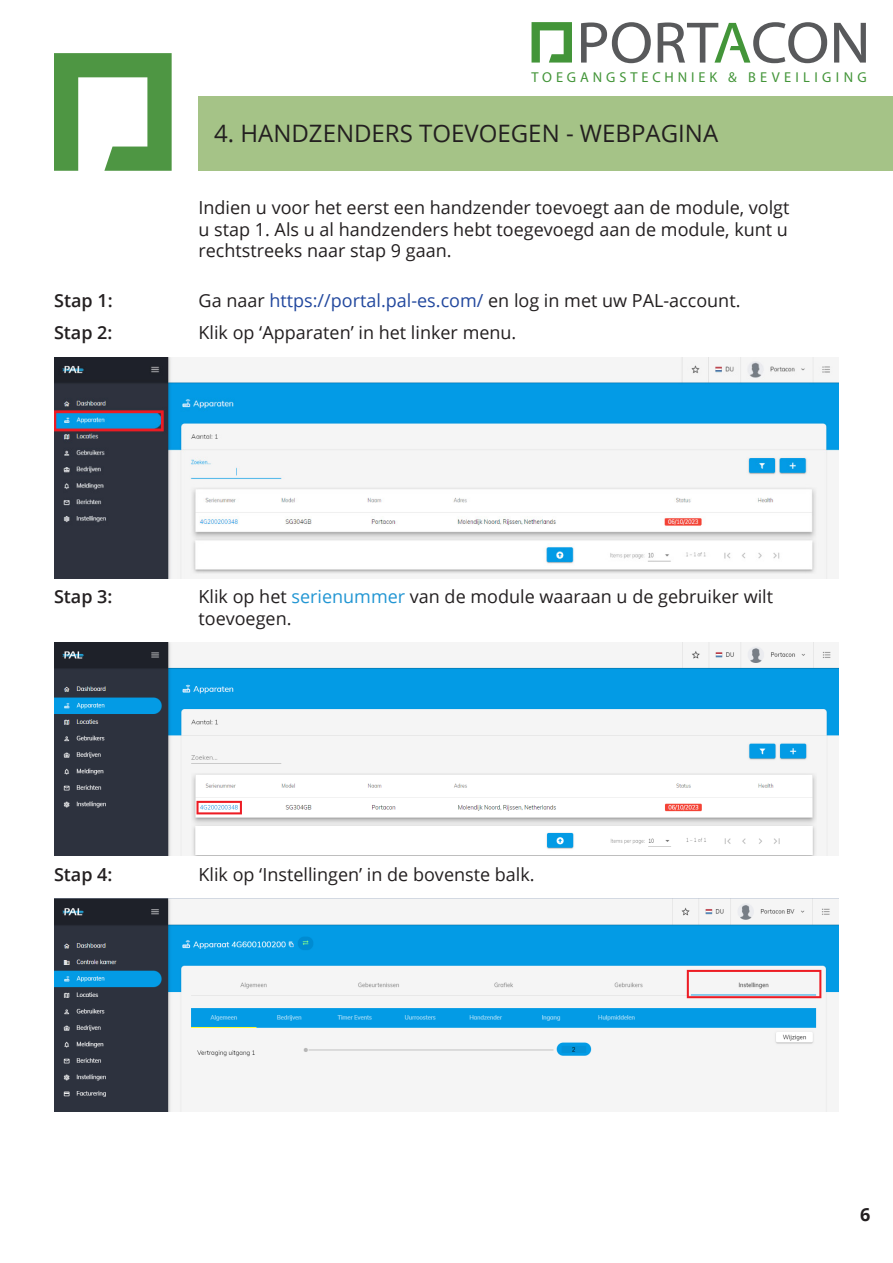
<style>
.page{position:relative;width:893px;height:1263px;background:#fff}
.page>*{position:absolute;margin:0;border:0;box-sizing:border-box;transform-origin:0 0}
.t1{font:24px "Open Sans";color:#231f20}
.t2{font:18px/21.6px "Open Sans";color:#231f20;text-align:justify}
.t3{font:600 18px "Open Sans";color:#231f20}
.t4{font:700 18px "Open Sans";color:#231f20}
.t5{font:14.4px "Myriad Pro";letter-spacing:.27em;color:#439539}
.s1{color:#22489e}
.s2{color:#2296d3}
</style>
<div class="page">
<div style="left:198px;top:96px;width:695px;height:75px;background:#a5c387"></div>
<svg style="left:54px;top:53px;width:118px;height:118px"></svg>
<svg style="left:581px;top:22px;width:70px;height:41px"></svg>
<svg style="left:834px;top:23px;width:32px;height:40px"></svg>
<svg style="left:658px;top:22px;width:169px;height:41px"></svg>
<svg style="left:531px;top:22px;width:41px;height:41px"></svg>
<img style="left:54px;top:357px;width:785px;height:221px">
<img style="left:54px;top:643px;width:785px;height:212px">
<img style="left:54px;top:899px;width:785px;height:213px">
<p class="t5" style="left:532px;top:69px;width:337px">TOEGANGSTECHNIEK &amp; BEVEILIGING</p>
<p class="t1" style="left:214px;top:117px;width:506px">4. HANDZENDERS TOEVOEGEN - WEBPAGINA</p>
<p class="t2" style="left:198px;top:196px;width:593px">Indien u voor het eerst een handzender toevoegt aan de module, volgt u stap 1. Als u al handzenders hebt toegevoegd aan de module, kunt u rechtstreeks naar stap 9 gaan.</p>
<p class="t3" style="left:54px;top:288px;width:60px">Stap 1:</p>
<p class="t2" style="left:199px;top:289px;width:543px">Ga naar <span class="s1">https://portal.pal-es.com/</span> en log in met uw PAL-account.</p>
<p class="t3" style="left:54px;top:320px;width:60px">Stap 2:</p>
<p class="t2" style="left:198px;top:321px;width:319px">Klik op ‘Apparaten’ in het linker menu.</p>
<p class="t3" style="left:54px;top:584px;width:60px">Stap 3:</p>
<p class="t2" style="left:198px;top:585px;width:576px">Klik op het <span class="s2">serienummer</span> van de module waaraan u de gebruiker wilt toevoegen.</p>
<p class="t3" style="left:54px;top:862px;width:60px">Stap 4:</p>
<p class="t2" style="left:198px;top:863px;width:338px">Klik op ‘Instellingen’ in de bovenste balk.</p>
<p class="t4" style="left:860px;top:1202px;width:12px">6</p>
</div>
